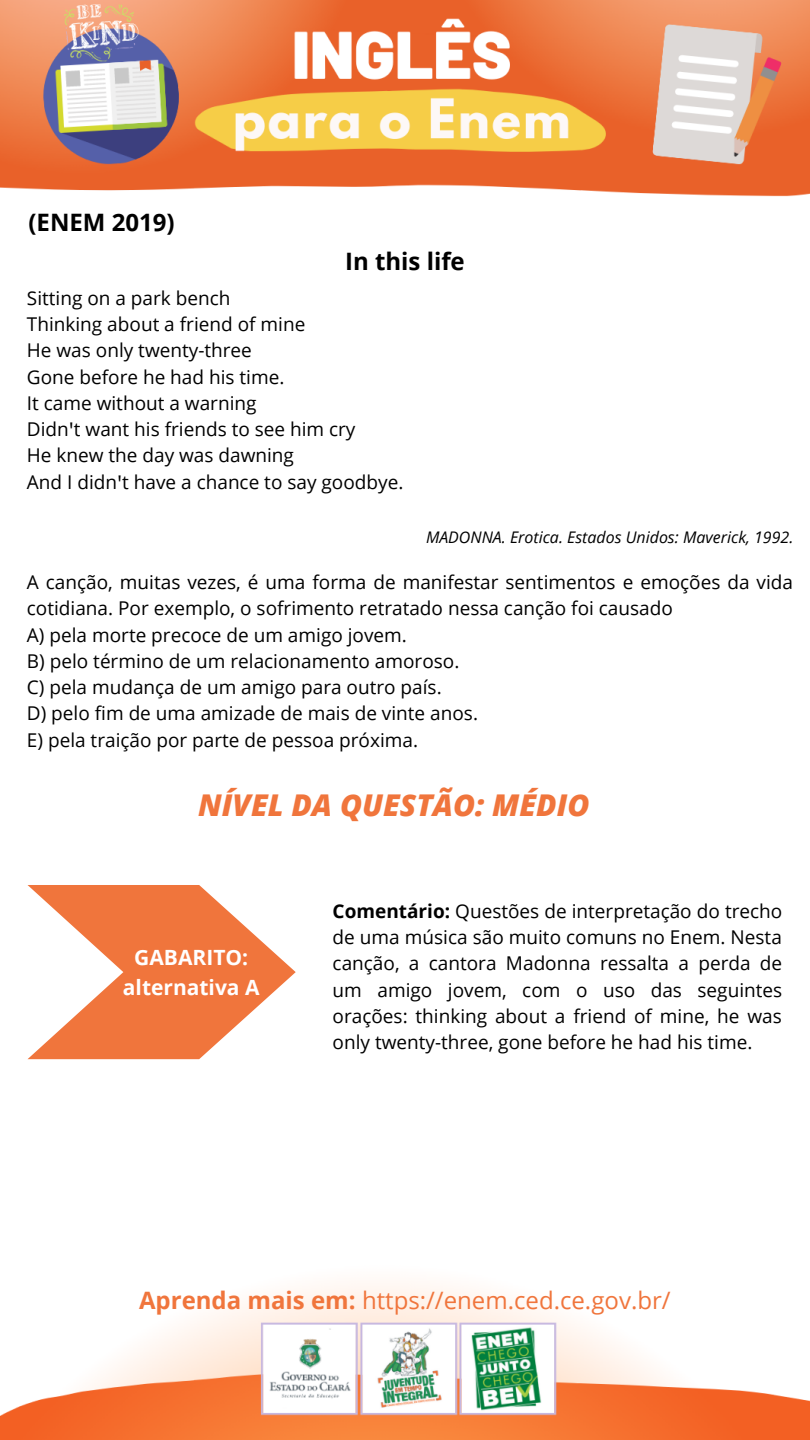
<style>
.page{position:relative;width:810px;height:1440px;background:#fff}
.page>*{position:absolute;margin:0;border:0;box-sizing:border-box;transform-origin:0 0}
.t1{font:italic 800 30px "Open Sans";color:#f0753c}
.t2{font:24px "Open Sans";color:#f0753c}
.t3{font:700 24px "Open Sans";color:#000}
.t4{font:700 21px/29.2px "Open Sans";color:#fff;text-align:center}
.t5{font:19px/26.2px "Open Sans";color:#000}
.t6{font:italic 16px "Open Sans";color:#000}
.s1{font-family:"Noto Sans"}
.s2{font-weight:700}
</style>
<div class="page">
<img style="left:0;top:0;width:810px;height:1440px">
<svg style="left:28px;top:885px;width:268px;height:174px"></svg>
<p class="t3" style="left:29px;top:206px;width:148px">(ENEM 2019)</p>
<p class="t3" style="left:345px;top:244px;width:121px">In this life</p>
<p class="t5" style="left:27px;top:284px;width:378px">Sitting on a park bench<br>Thinking about a friend of mine<br>He was only twenty-three<br>Gone before he had his time.<br>It came without a warning<br>Didn<span class="s1">ꞌ</span>t want his friends to see him cry<br>He knew the day was dawning<br>And I didn<span class="s1">ꞌ</span>t have a chance to say goodbye.</p>
<p class="t6" style="left:426px;top:526px;width:369px">MADONNA. Erotica. Estados Unidos: Maverick, 1992.</p>
<p class="t5" style="left:27px;top:569px;width:768px">A canção, muitas vezes, é uma forma de manifestar sentimentos e emoções da vida cotidiana. Por exemplo, o sofrimento retratado nessa canção foi causado<br>A) pela morte precoce de um amigo jovem.<br>B) pelo término de um relacionamento amoroso.<br>C) pela mudança de um amigo para outro país.<br>D) pelo fim de uma amizade de mais de vinte anos.<br>E) pela traição por parte de pessoa próxima.</p>
<h1 class="t1" style="left:198px;top:784px;width:393px">NÍVEL DA QUESTÃO: MÉDIO</h1>
<p class="t4" style="left:123px;top:943px;width:138px">GABARITO: alternativa A</p>
<p class="t5" style="left:333px;top:897px;width:451px;text-align:justify"><span class="s2">Comentário:</span> Questões de interpretação do trecho de uma música são muito comuns no Enem. Nesta canção, a cantora Madonna ressalta a perda de um amigo jovem, com o uso das seguintes orações: thinking about a friend of mine, he was only twenty-three, gone before he had his time.</p>
<p class="t2" style="left:139px;top:1284px;width:533px"><span class="s2">Aprenda mais em:</span> https://enem.ced.ce.gov.br/</p>
</div>
